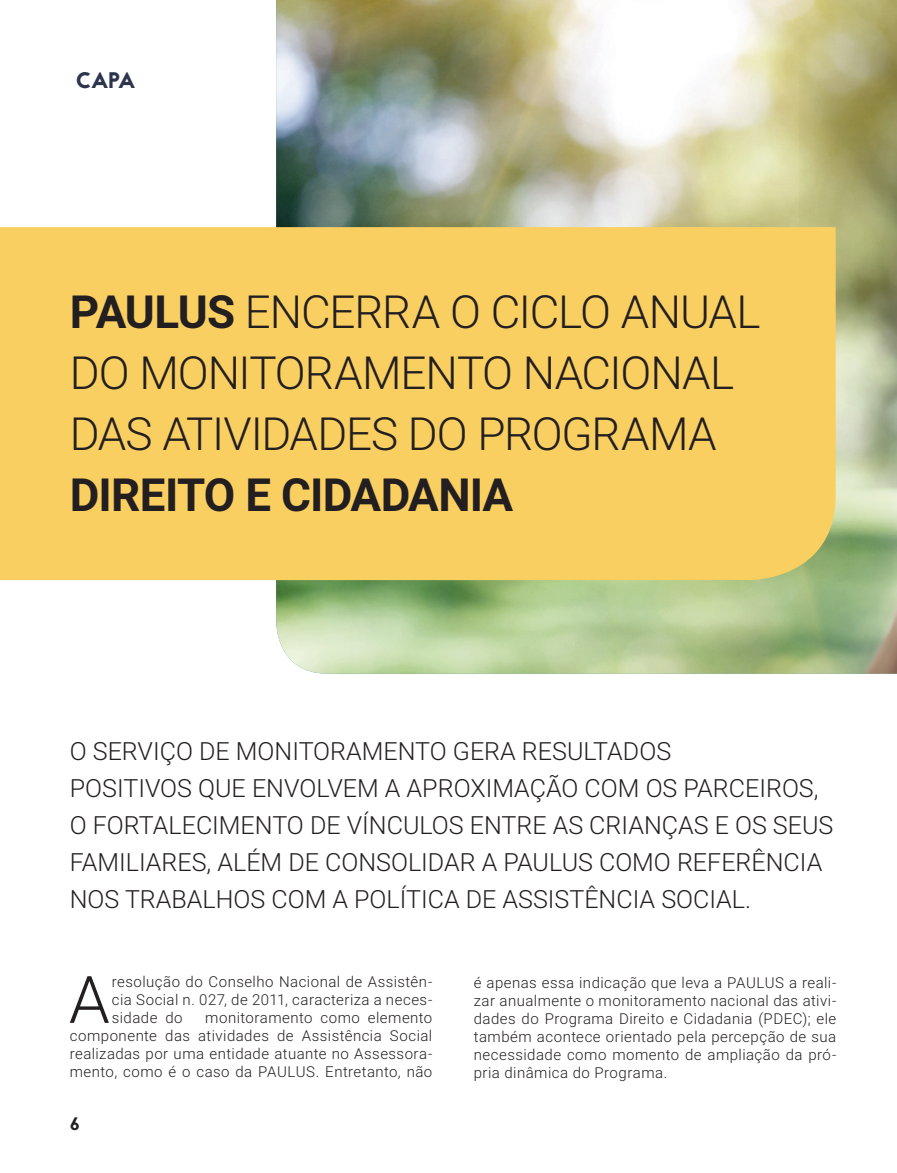
<style>
.page{position:relative;width:897px;height:1173px;background:#fff}
.page>*{position:absolute;margin:0;border:0;box-sizing:border-box;transform-origin:0 0}
.t1{font:300 65.7px "Roboto";color:#231f20}
.t2{font:300 45.75px/60.8px "Roboto";letter-spacing:-.025em;color:#231f20}
.t3{font:700 45.75px "Roboto";letter-spacing:-.015em;color:#231f20}
.t4{font:300 25.05px/37px "Roboto";color:#231f20}
.t5{font:22.5px "Jaapokki";color:#2c354c}
.t6{font:18px "Jaapokki";color:#231f20}
.t7{font:300 15px/18px "Roboto";letter-spacing:.03em;color:#231f20;text-align:justify}
.s1{font-weight:700}
</style>
<div class="page">
<img style="left:276px;top:0;width:620px;height:674px">
<div style="left:0;top:227px;width:835px;height:353px;background:#facf62"></div>
<h3 class="t5" style="left:75px;top:65px;width:62px">CAPA</h3>
<h2 class="t2" style="left:70px;top:280px;width:692px"><span class="s1">PAULUS</span> ENCERRA O CICLO ANUAL<br>DO MONITORAMENTO NACIONAL<br>DAS ATIVIDADES DO PROGRAMA</h2>
<h2 class="t3" style="left:70px;top:462px;width:445px">DIREITO E CIDADANIA</h2>
<p class="t4" style="left:70px;top:731px;width:765px">O SERVIÇO DE MONITORAMENTO GERA RESULTADOS<br>POSITIVOS QUE ENVOLVEM A APROXIMAÇÃO COM OS PARCEIROS, O FORTALECIMENTO DE VÍNCULOS ENTRE AS CRIANÇAS E OS SEUS FAMILIARES, ALÉM DE CONSOLIDAR A PAULUS COMO REFERÊNCIA NOS TRABALHOS COM A POLÍTICA DE ASSISTÊNCIA SOCIAL.</p>
<h1 class="t1" style="left:69px;top:953px;width:43px">A</h1>
<p class="t7" style="left:112px;top:972px;width:322px">resolução do Conselho Nacional de Assistên&shy;cia Social n. 027, de 2011, caracteriza a neces&shy;sidade do</p>
<p class="t7" style="left:70px;top:1008px;width:364px;text-indent:135px">monitoramento como elemento componente das atividades de Assistência Social realizadas por uma entidade atuante no Assessora&shy;mento, como é o caso da PAULUS. Entretanto, não</p>
<p class="t6" style="left:70px;top:1111px;width:12px">6</p>
<p class="t7" style="left:473px;top:973px;width:364px">é apenas essa indicação que leva a PAULUS a reali&shy;zar anualmente o monitoramento nacional das ativi&shy;dades do Programa Direito e Cidadania (PDEC); ele também acontece orientado pela percepção de sua necessidade como momento de ampliação da pró&shy;pria dinâmica do Programa.</p>
</div>
